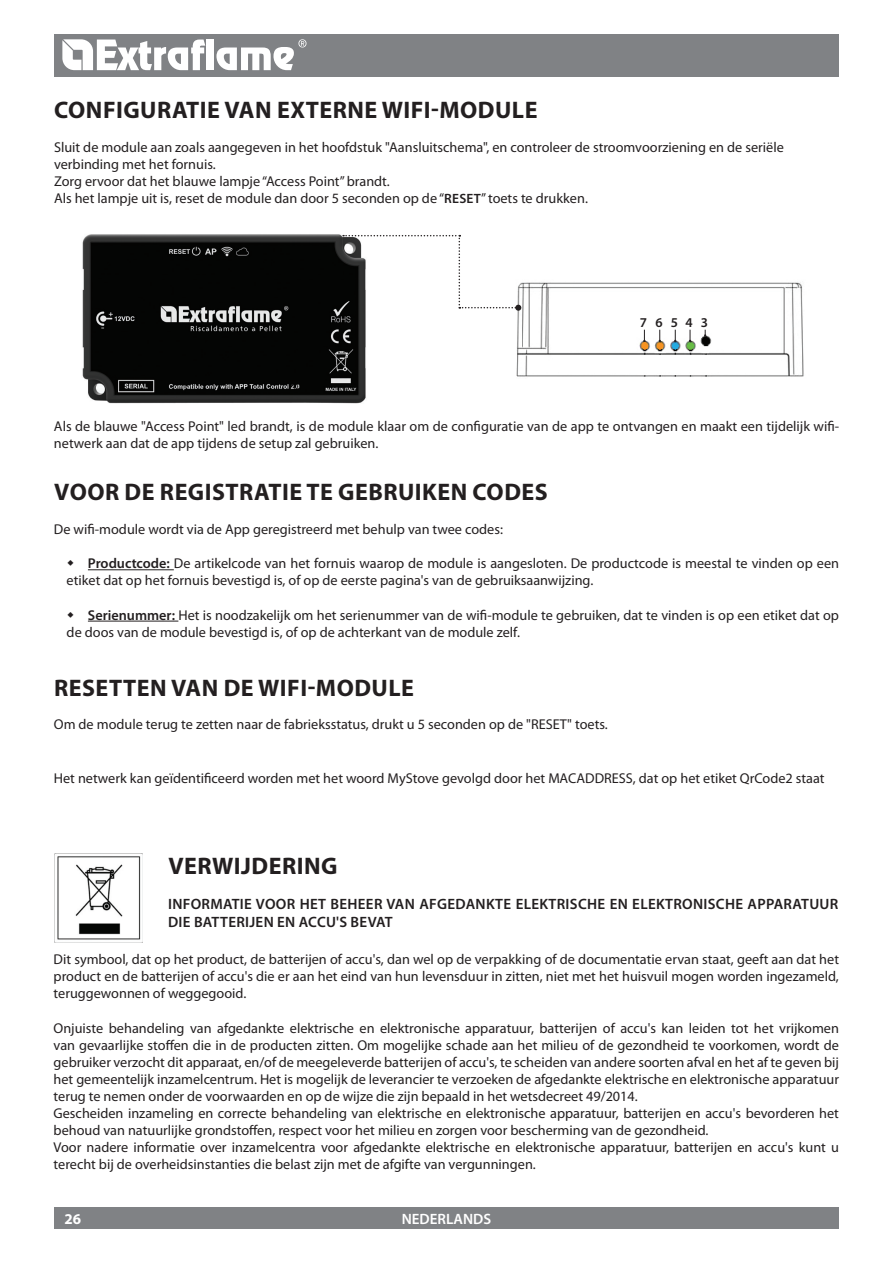
<style>
.page{position:relative;width:893px;height:1263px;background:#fff}
.page>*{position:absolute;margin:0;border:0;box-sizing:border-box;transform-origin:0 0}
.t1{font:700 24px "Myriad Pro";letter-spacing:.02em;color:#231f20}
.t2{font:600 15px "Myriad Pro";color:#231f20}
.t3{font:600 15px "Myriad Pro";color:#fff}
.t4{font:700 15px "Myriad Pro";color:#fff}
.t5{font:14.25px/17.1px "Myriad Pro";color:#231f20}
.t6{font:600 13.5px "Myriad Pro";letter-spacing:.595em;color:#231f20}
.s1{font-weight:600;font-size:13.5px}
.s2{font-weight:600}
</style>
<div class="page">
<img style="left:516px;top:282px;width:288px;height:95px">
<svg style="left:643px;top:330px;width:2px;height:12px"></svg>
<svg style="left:659px;top:330px;width:2px;height:12px"></svg>
<svg style="left:674px;top:330px;width:2px;height:12px"></svg>
<svg style="left:689px;top:330px;width:2px;height:12px"></svg>
<svg style="left:704px;top:330px;width:2px;height:7px"></svg>
<img style="left:82px;top:234px;width:284px;height:170px">
<svg style="left:343px;top:235px;width:178px;height:76px"></svg>
<img style="left:54px;top:854px;width:89px;height:88px">
<div style="left:54px;top:34px;width:785px;height:43px;background:#808285"></div>
<div style="left:54px;top:1208px;width:785px;height:21px;background:#808285"></div>
<svg style="left:62px;top:39px;width:143px;height:31px"></svg>
<div style="left:207px;top:40px;width:7px;height:30px;background:#fff"></div>
<svg style="left:216px;top:39px;width:90px;height:31px"></svg>
<hr style="left:88px;top:569px;width:86px;height:1px;background:#231f20">
<hr style="left:88px;top:621px;width:90px;height:1px;background:#231f20">
<h1 class="t1" style="left:54px;top:94px;width:403px">CONFIGURATI E VAN EXTERNE WIFI-MODUL</h1>
<h1 class="t1" style="left:525px;top:94px;width:14px">E</h1>
<p class="t5" style="left:54px;top:139px;width:731px">Sluit de module aan zoals aangegeven in het hoofdstuk "Aansluitschema", en controleer de stroomvoorziening en de seriële verbinding met het fornuis.<br>Zorg ervoor dat het blauwe lampje “Access Point” brandt.<br>Als het lampje uit is, reset de module dan door 5 seconden op de “<span class="s1">RESET</span>” toets te drukken.</p>
<p class="t6" style="left:640px;top:314px;width:70px">76543</p>
<p class="t5" style="left:54px;top:418px;width:787px">Als de blauwe "Access Point" led brandt, is de module klaar om de configuratie van de app te ontvangen en maakt een tijdelijk wifi&shy;netwerk aan dat de app tijdens de setup zal gebruiken.</p>
<h1 class="t1" style="left:54px;top:476px;width:121px">VOOR DE REG</h1>
<h1 class="t1" style="left:205px;top:476px;width:150px">ISTRATIE TE GEBR</h1>
<h1 class="t1" style="left:398px;top:476px;width:40px">UIKEN</h1>
<h1 class="t1" style="left:473px;top:476px;width:62px">CODES</h1>
<p class="t5" style="left:54px;top:521px;width:451px">De wifi-module wordt via de App geregistreerd met behulp van twee codes:</p>
<p class="t5" style="left:67px;top:555px;width:774px;text-indent:21px"><span class="s2">PRODUCTCODE:</span> De artikelcode van het fornuis waarop de module is aangesloten. De productcode is meestal te vinden op een etiket dat op het fornuis bevestigd is, of op de eerste pagina's van de gebruiksaanwijzing.</p>
<p class="t5" style="left:67px;top:606px;width:774px;text-indent:21px"><span class="s2">SERIENUMMER:</span> Het is noodzakelijk om het serienummer van de wifi-module te gebruiken, dat te vinden is op een etiket dat op de doos van de module bevestigd is, of op de achterkant van de module zelf.</p>
<h1 class="t1" style="left:54px;top:672px;width:14px">RESE</h1>
<h1 class="t1" style="left:109px;top:672px;width:79px">TTEN VAN</h1>
<h1 class="t1" style="left:224px;top:672px;width:189px">DE WIFI-MODULE</h1>
<p class="t5" style="left:54px;top:716px;width:555px">Om de module terug te zetten naar de fabrieksstatus, drukt u 5 seconden op de "RESET" toets.</p>
<p class="t5" style="left:54px;top:770px;width:772px">Het netwerk kan geïdentificeerd worden met het woord MyStove gevolgd door het MACADDRESS, dat op het etiket QrCode2 staat</p>
<h1 class="t1" style="left:169px;top:850px;width:170px">VERWIJDERING</h1>
<p class="t2" style="left:168px;top:895px;width:14px">INFORMATIE</p>
<p class="t2" style="left:256px;top:895px;width:11px">VOOR</p>
<p class="t2" style="left:300px;top:895px;width:10px">HET</p>
<p class="t2" style="left:331px;top:895px;width:10px">BEHEER</p>
<p class="t2" style="left:386px;top:895px;width:11px">VAN</p>
<p class="t2" style="left:419px;top:895px;width:11px">AFGEDANKTE</p>
<p class="t2" style="left:516px;top:895px;width:9px">ELEKTRISCHE</p>
<p class="t2" style="left:610px;top:895px;width:33px">EN ELEKTRONISCHE</p>
<p class="t2" style="left:748px;top:895px;width:11px">APPARATUUR</p>
<p class="t2" style="left:168px;top:913px;width:8px">DIE</p>
<p class="t2" style="left:194px;top:913px;width:9px">BATTERI</p>
<p class="t2" style="left:249px;top:913px;width:60px">JENENACCU</p>
<p class="t2" style="left:336px;top:913px;width:24px">'S BEVAT</p>
<p class="t5" style="left:54px;top:950px;width:787px;text-align:justify">Dit symbool, dat op het product, de batterijen of accu's, dan wel op de verpakking of de documentatie ervan staat, geeft aan dat het product en de batterijen of accu's die er aan het eind van hun levensduur in zitten, niet met het huisvuil mogen worden ingezameld, teruggewonnen of weggegooid.</p>
<p class="t5" style="left:54px;top:1019px;width:787px">Onjuiste behandeling van afgedankte elektrische en elektronische apparatuur, batterijen of accu's kan leiden tot het vrijkomen van gevaarlijke stoffen die in de producten zitten. Om mogelijke schade aan het milieu of de gezondheid te voorkomen, wordt de gebruiker verzocht dit apparaat, en/of de meegeleverde batterijen of accu's, te scheiden van andere soorten afval en het af te geven bij het gemeentelijk inzamelcentrum. Het is mogelijk de leverancier te verzoeken de afgedankte elektrische en elektronische apparatuur terug te nemen onder de voorwaarden en op de wijze die zijn bepaald in het wetsdecreet 49/2014.<br>Gescheiden inzameling en correcte behandeling van elektrische en elektronische apparatuur, batterijen en accu's bevorderen het behoud van natuurlijke grondstoffen, respect voor het milieu en zorgen voor bescherming van de gezondheid.<br>Voor nadere informatie over inzamelcentra voor afgedankte elektrische en elektronische apparatuur, batterijen en accu's kunt u terecht bij de overheidsinstanties die belast zijn met de afgifte van vergunningen.</p>
<p class="t4" style="left:65px;top:1209px;width:18px">26</p>
<p class="t3" style="left:402px;top:1209px;width:91px">NEDERLANDS</p>
</div>
